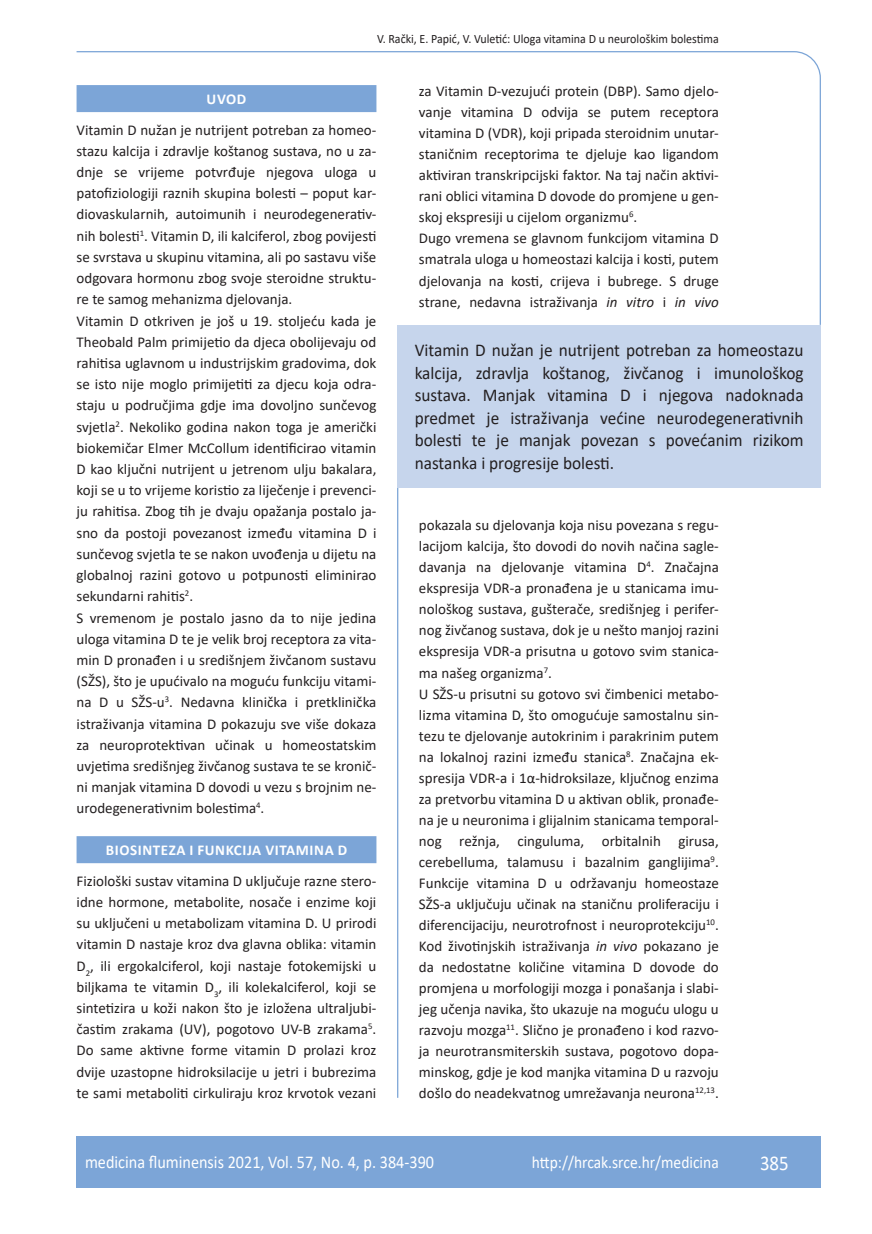
<style>
.page{position:relative;width:872px;height:1234px;background:#fff}
.page>*{position:absolute;margin:0;border:0;box-sizing:border-box;transform-origin:0 0}
.t1{font:21px "Calibri";color:#fff;scale:.9 1}
.anterfile{font:18px/22.5px "Calibri";color:#231f20;text-align:justify;scale:.96 1}
.t2{font:18px "Calibri";color:#fff;scale:.9 1}
.t3{font:17.25px "Calibri";color:#fff;scale:.9 1}
.osnovni_tekst{font:15px/21.1px "Calibri";color:#231f20;text-align:justify}
.naslov_ruler{font:700 15px "Calibri";letter-spacing:.04em;color:#fff}
.glava{font:12.75px "Calibri";color:#231f20;scale:.94 1}
.s1{font-style:italic}
</style>
<div class="page">
<svg style="left:76px;top:51px;width:745px;height:275px"></svg>
<hr style="left:397px;top:488px;width:1px;height:609px;background:#7ca5d7">
<div style="left:77px;top:1135px;width:744px;height:51px;background:#7ca5d7"></div>
<div style="left:77px;top:85px;width:299px;height:27px;background:#7ca5d7"></div>
<div style="left:77px;top:836px;width:299px;height:27px;background:#7ca5d7"></div>
<div style="left:398px;top:325px;width:422px;height:163px;background:#c6d5ec"></div>
<p class="glava" style="left:377px;top:29px;width:365px">V. Rački, E. Papić, V. Vuletić: Uloga vitamina D u neurološkim bolestima</p>
<p class="naslov_ruler" style="left:207px;top:88px;width:41px">UVOD</p>
<p class="osnovni_tekst" style="left:77px;top:119px;width:301px">Vitamin D nužan je nutrijent potreban za homeo&shy;stazu kalcija i zdravlje koštanog sustava, no u za&shy;dnje se vrijeme potvrđuje njegova uloga u patofiziologiji raznih skupina bolesti – poput kar&shy;diovaskularnih, autoimunih i neurodegenerativ&shy;nih bolesti<sup>1</sup>. Vitamin D, ili kalciferol, zbog povijesti se svrstava u skupinu vitamina, ali po sastavu više odgovara hormonu zbog svoje steroidne struktu&shy;re te samog mehanizma djelovanja.</p>
<p class="osnovni_tekst" style="left:77px;top:309px;width:301px">Vitamin D otkriven je još u 19. stoljeću kada je Theobald Palm primijetio da djeca obolijevaju od rahitisa uglavnom u industrijskim gradovima, dok se isto nije moglo primijetiti za djecu koja odra&shy;staju u područjima gdje ima dovoljno sunčevog svjetla<sup>2</sup>. Nekoliko godina nakon toga je američki biokemičar Elmer McCollum identificirao vitamin D kao ključni nutrijent u jetrenom ulju bakalara, koji se u to vrijeme koristio za liječenje i prevenci&shy;ju rahitisa. Zbog tih je dvaju opažanja postalo ja&shy;sno da postoji povezanost između vitamina D i sunčevog svjetla te se nakon uvođenja u dijetu na globalnoj razini gotovo u potpunosti eliminirao sekundarni rahitis<sup>2</sup>.</p>
<p class="osnovni_tekst" style="left:77px;top:606px;width:301px">S vremenom je postalo jasno da to nije jedina uloga vitamina D te je velik broj receptora za vita&shy;min D pronađen i u središnjem živčanom sustavu (SŽS), što je upućivalo na moguću funkciju vitami&shy;na D u SŽS-u<sup>3</sup>. Nedavna klinička i pretklinička istraživanja vitamina D pokazuju sve više dokaza za neuroprotektivan učinak u homeostatskim uvjetima središnjeg živčanog sustava te se kronič&shy;ni manjak vitamina D dovodi u vezu s brojnim ne&shy;urodegenerativnim bolestima<sup>4</sup>.</p>
<p class="naslov_ruler" style="left:106px;top:839px;width:243px">BIOSINTEZA I FUNKCIJA VITAMINA D</p>
<p class="osnovni_tekst" style="left:77px;top:869px;width:301px">Fiziološki sustav vitamina D uključuje razne stero&shy;idne hormone, metabolite, nosače i enzime koji su uključeni u metabolizam vitamina D. U prirodi vitamin D nastaje kroz dva glavna oblika: vitamin D<sub>2</sub>, ili ergokalciferol, koji nastaje fotokemijski u biljkama te vitamin D<sub>3</sub>, ili kolekalciferol, koji se sintetizira u koži nakon što je izložena ultraljubi&shy;častim zrakama (UV), pogotovo UV-B zrakama<sup>5</sup>.<br>Do same aktivne forme vitamin D prolazi kroz dvije uzastopne hidroksilacije u jetri i bubrezima te sami metaboliti cirkuliraju kroz krvotok vezani</p>
<p class="osnovni_tekst" style="left:419px;top:80px;width:301px">za Vitamin D-vezujući protein (DBP). Samo djelo&shy;vanje vitamina D odvija se putem receptora vitamina D (VDR), koji pripada steroidnim unutar&shy;staničnim receptorima te djeluje kao ligandom aktiviran transkripcijski faktor. Na taj način aktivi&shy;rani oblici vitamina D dovode do promjene u gen&shy;skoj ekspresiji u cijelom organizmu<sup>6</sup>.</p>
<p class="osnovni_tekst" style="left:419px;top:227px;width:301px">Dugo vremena se glavnom funkcijom vitamina D smatrala uloga u homeostazi kalcija i kosti, putem djelovanja na kosti, crijeva i bubrege. S druge strane, nedavna istraživanja <span class="s1">in vitro</span> i <span class="s1">in vivo</span></p>
<p class="anterfile" style="left:415px;top:338px;width:406px">Vitamin D nužan je nutrijent potreban za homeostazu kalcija, zdravlja koštanog, živčanog i imunološkog sustava. Manjak vitamina D i njegova nadoknada predmet je istraživanja većine neurodegenerativnih bolesti te je manjak povezan s povećanim rizikom nastanka i progresije bolesti.</p>
<p class="osnovni_tekst" style="left:419px;top:514px;width:301px">pokazala su djelovanja koja nisu povezana s regu&shy;lacijom kalcija, što dovodi do novih načina sagle&shy;davanja na djelovanje vitamina D<sup>4</sup>. Značajna ekspresija VDR-a pronađena je u stanicama imu&shy;nološkog sustava, gušterače, središnjeg i perifer&shy;nog živčanog sustava, dok je u nešto manjoj razini ekspresija VDR-a prisutna u gotovo svim stanica&shy;ma našeg organizma<sup>7</sup>.</p>
<p class="osnovni_tekst" style="left:419px;top:682px;width:301px">U SŽS-u prisutni su gotovo svi čimbenici metabo&shy;lizma vitamina D, što omogućuje samostalnu sin&shy;tezu te djelovanje autokrinim i parakrinim putem na lokalnoj razini između stanica<sup>8</sup>. Značajna ek&shy;spresija VDR-a i 1α-hidroksilaze, ključnog enzima za pretvorbu vitamina D u aktivan oblik, pronađe&shy;na je u neuronima i glijalnim stanicama temporal&shy;nog režnja, cinguluma, orbitalnih girusa, cerebelluma, talamusu i bazalnim ganglijima<sup>9</sup>.<br>Funkcije vitamina D u održavanju homeostaze SŽS-a uključuju učinak na staničnu proliferaciju i diferencijaciju, neurotrofnost i neuroprotekciju<sup>10</sup>.<br>Kod životinjskih istraživanja <span class="s1">in vivo</span> pokazano je da nedostatne količine vitamina D dovode do promjena u morfologiji mozga i ponašanja i slabi&shy;jeg učenja navika, što ukazuje na moguću ulogu u razvoju mozga<sup>11</sup>. Slično je pronađeno i kod razvo&shy;ja neurotransmiterskih sustava, pogotovo dopa&shy;minskog, gdje je kod manjka vitamina D u razvoju došlo do neadekvatnog umrežavanja neurona<sup>12,13</sup>.</p>
<p class="t2" style="left:85px;top:1149px;width:389px">medicina fluminensis 2021, Vol. 57, No. 4, p. 384-390</p>
<p class="t3" style="left:532px;top:1150px;width:209px">http://hrcak.srce.hr/medicina</p>
<p class="t1" style="left:760px;top:1147px;width:33px">385</p>
</div>
